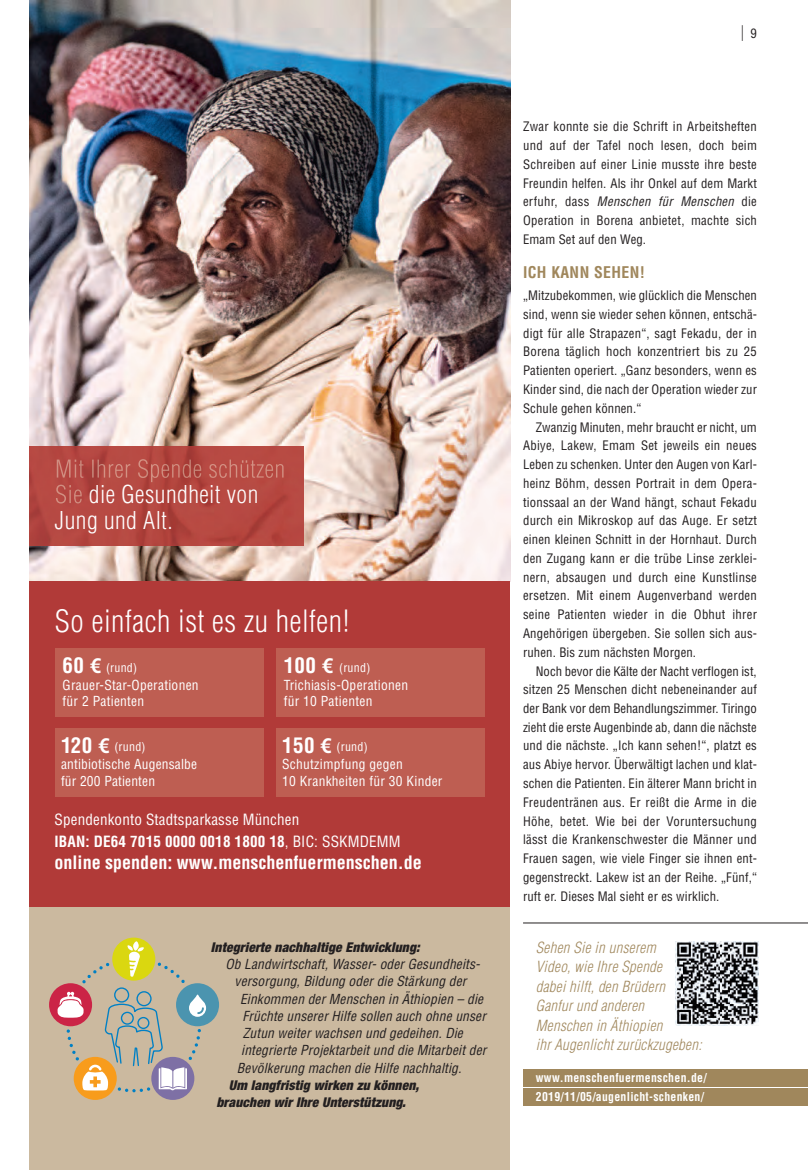
<style>
.page{position:relative;width:808px;height:1170px;background:#fff}
.page>*{position:absolute;margin:0;border:0;box-sizing:border-box;transform-origin:0 0}
.t1{font:300 condensed 30px "Helvetica";letter-spacing:.02em;color:#fff}
.t2{font:300 condensed 24px/25.5px "Helvetica";letter-spacing:.02em;color:#fff}
.t3{font:700 condensed 18px "Helvetica";color:#fff}
.t4{font:700 condensed 15.75px "Helvetica";letter-spacing:.025em;color:#a0875c}
.t5{font:condensed 15.75px "Helvetica";color:#231f20;scale:.67 1}
.t6{font:condensed 15.15px/21.8px "Helvetica";letter-spacing:.01em;color:#fff}
.t7{font:italic 300 condensed 15px/19.5px "Helvetica";letter-spacing:.02em;color:#a0875c}
.t8{font:italic condensed 13.5px "Helvetica";letter-spacing:.01em;color:#231f20}
.t9{font:condensed 13.5px/16.5px "Helvetica";letter-spacing:.02em;color:#fff}
.t10{font:italic 900 condensed 13.5px/17.2px "Helvetica Neue";letter-spacing:.01em;color:#231f20}
.t11{font:condensed 12.75px/18.8px "Helvetica";letter-spacing:.01em;color:#231f20;text-align:justify}
.t12{font:700 condensed 12px/18.8px "Helvetica";letter-spacing:.025em;color:#fff}
.t13{font:condensed 12px "Helvetica";letter-spacing:.02em;color:#fff}
.s1{font-weight:700;font-size:21px}
.s2{font-family:"Linotype Euro Font Ato F";font-stretch:normal;font-size:21px}
.s3{font-weight:700}
.s4{font-size:12.75px}
.s5{font-style:italic}
</style>
<div class="page">
<img style="left:29px;top:0;width:481px;height:581px">
<div style="left:29px;top:675px;width:481px;height:494px;background:#cbb99f"></div>
<div style="left:29px;top:581px;width:481px;height:325px;background:#b13a38"></div>
<div style="left:49px;top:983px;width:43px;height:43px;background:#cb2446;border-radius:50%"></div>
<div style="left:151px;top:1056px;width:43px;height:43px;background:#7e70a5;border-radius:50%"></div>
<svg style="left:112px;top:937px;width:43px;height:43px"></svg>
<div style="left:176px;top:983px;width:43px;height:43px;background:#4b94af;border-radius:50%"></div>
<div style="left:74px;top:1056px;width:43px;height:43px;background:#f89c1c;border-radius:50%"></div>
<svg style="left:57px;top:941px;width:149px;height:151px"></svg>
<div style="left:276px;top:648px;width:208px;height:68px;background:#be5e52"></div>
<div style="left:276px;top:728px;width:208px;height:68px;background:#be5e52"></div>
<div style="left:55px;top:648px;width:208px;height:68px;background:#be5e52"></div>
<div style="left:55px;top:728px;width:208px;height:68px;background:#be5e52"></div>
<img style="left:30px;top:446px;width:273px;height:99px">
<img style="left:57px;top:459px;width:179px;height:23px">
<img style="left:56px;top:484px;width:26px;height:19px">
<hr style="left:523px;top:922px;width:285px;height:1px;background:#231f20">
<div style="left:523px;top:1069px;width:285px;height:17px;background:#a0875c"></div>
<div style="left:523px;top:1088px;width:285px;height:17px;background:#a0875c"></div>
<svg style="left:676px;top:1025px;width:71px;height:1px"></svg>
<img style="left:675px;top:941px;width:84px;height:84px">
<h2 class="t2" style="left:55px;top:482px;width:205px;text-indent:34px">die Gesundheit von<br>Jung und Alt.</h2>
<h1 class="t1" style="left:55px;top:604px;width:296px">So einfach ist es zu helfen!</h1>
<p class="t13" style="left:63px;top:660px;width:76px"><span class="s1">60</span> <span class="s2">W</span> (rund)</p>
<p class="t9" style="left:63px;top:676px;width:138px">Grauer-Star-Operationen für 2 Patienten</p>
<p class="t13" style="left:61px;top:740px;width:86px"><span class="s1">120</span> <span class="s2">W</span> (rund)</p>
<p class="t9" style="left:61px;top:756px;width:138px">antibiotische Augensalbe für 200 Patienten</p>
<p class="t13" style="left:284px;top:660px;width:88px"><span class="s1">100</span> <span class="s2">W</span> (rund)</p>
<p class="t9" style="left:284px;top:676px;width:126px">Trichiasis-Operationen für 10 Patienten</p>
<p class="t13" style="left:282px;top:740px;width:87px"><span class="s1">150</span> <span class="s2">W</span> (rund)</p>
<p class="t9" style="left:282px;top:756px;width:162px">Schutzimpfung gegen<br>10 Krankheiten für 30 Kinder</p>
<p class="t6" style="left:55px;top:808px;width:347px">Spendenkonto Stadtsparkasse München<br><span class="s3">IBAN: DE64 7015 0000 0018 1800 18</span>, BIC: SSKMDEMM</p>
<h3 class="t3" style="left:55px;top:852px;width:369px">online spenden: www.menschenfuermenschen.de</h3>
<p class="t10" style="left:211px;top:939px;width:210px">Integrierte nachhaltige Entwicklung:</p>
<p class="t8" style="left:225px;top:956px;width:256px">Ob Landwirtschaft, Wasser- oder Gesundheits-</p>
<p class="t8" style="left:235px;top:973px;width:233px">versorgung, Bildung oder die Stärkung der</p>
<p class="t8" style="left:240px;top:990px;width:245px">Einkommen der Menschen in Äthiopien – die</p>
<p class="t8" style="left:242px;top:1008px;width:245px">Früchte unserer Hilfe sollen auch ohne unser</p>
<p class="t8" style="left:243px;top:1025px;width:222px">Zutun weiter wachsen und gedeihen. Die</p>
<p class="t8" style="left:241px;top:1042px;width:246px">integrierte Projektarbeit und die Mitarbeit der</p>
<p class="t8" style="left:237px;top:1059px;width:226px">Bevölkerung machen die Hilfe nachhaltig.</p>
<p class="t10" style="left:216px;top:1077px;width:204px;text-indent:12px">Um langfristig wirken zu können, brauchen wir Ihre Unterstützung.</p>
<p class="t5" style="left:741px;top:23px;width:25px">| <span class="s4">9</span></p>
<p class="t11" style="left:523px;top:117px;width:235px">Zwar konnte sie die Schrift in Arbeitsheften und auf der Tafel noch lesen, doch beim Schreiben auf einer Linie musste ihre beste Freundin helfen. Als ihr Onkel auf dem Markt erfuhr, dass <span class="s5">Menschen für Menschen</span> die Operation in Borena anbietet, machte sich Emam Set auf den Weg.</p>
<p class="t4" style="left:523px;top:264px;width:123px">ICH KANN SEHEN!</p>
<p class="t11" style="left:523px;top:286px;width:236px">„Mitzubekommen, wie glücklich die Menschen sind, wenn sie wieder sehen können, entschä&shy;digt für alle Strapazen“, sagt Fekadu, der in Borena täglich hoch konzentriert bis zu 25<br>Patienten operiert. „Ganz besonders, wenn es Kinder sind, die nach der Operation wieder zur Schule gehen können.“</p>
<p class="t11" style="left:523px;top:418px;width:236px;text-indent:13px">Zwanzig Minuten, mehr braucht er nicht, um Abiye, Lakew, Emam Set jeweils ein neues Leben zu schenken. Unter den Augen von Karl&shy;heinz Böhm, dessen Portrait in dem Opera - tionssaal an der Wand hängt, schaut Fekadu durch ein Mikroskop auf das Auge. Er setzt einen kleinen Schnitt in der Hornhaut. Durch den Zugang kann er die trübe Linse zerklei&shy;nern, absaugen und durch eine Kunstlinse ersetzen. Mit einem Augenverband werden seine Patienten wieder in die Obhut ihrer Angehörigen übergeben. Sie sollen sich aus&shy;ruhen. Bis zum nächsten Morgen.</p>
<p class="t11" style="left:523px;top:661px;width:236px;text-indent:13px">Noch bevor die Kälte der Nacht verflogen ist, sitzen 25 Menschen dicht nebeneinander auf der Bank vor dem Behandlungszimmer. Tiringo zieht die erste Augenbinde ab, dann die nächste und die nächste. „Ich kann sehen!“, platzt es aus Abiye hervor. Überwältigt lachen und klat&shy;schen die Patienten. Ein älterer Mann bricht in Freudentränen aus. Er reißt die Arme in die Höhe, betet. Wie bei der Voruntersuchung lässt die Krankenschwester die Männer und Frauen sagen, wie viele Finger sie ihnen ent - gegenstreckt. Lakew ist an der Reihe. „Fünf,“ ruft er. Dieses Mal sieht er es wirklich.</p>
<p class="t7" style="left:536px;top:937px;width:167px">Sehen Sie in unserem<br>Video, wie Ihre Spende<br>dabei hilft, den Brüdern<br>Ganfur und anderen<br>Menschen in Äthiopien<br>ihr Augenlicht zurückzugeben:</p>
<p class="t12" style="left:536px;top:1068px;width:172px">www.menschenfuermenschen.de/<br>2019/11/05/augenlicht-schenken/</p>
</div>
